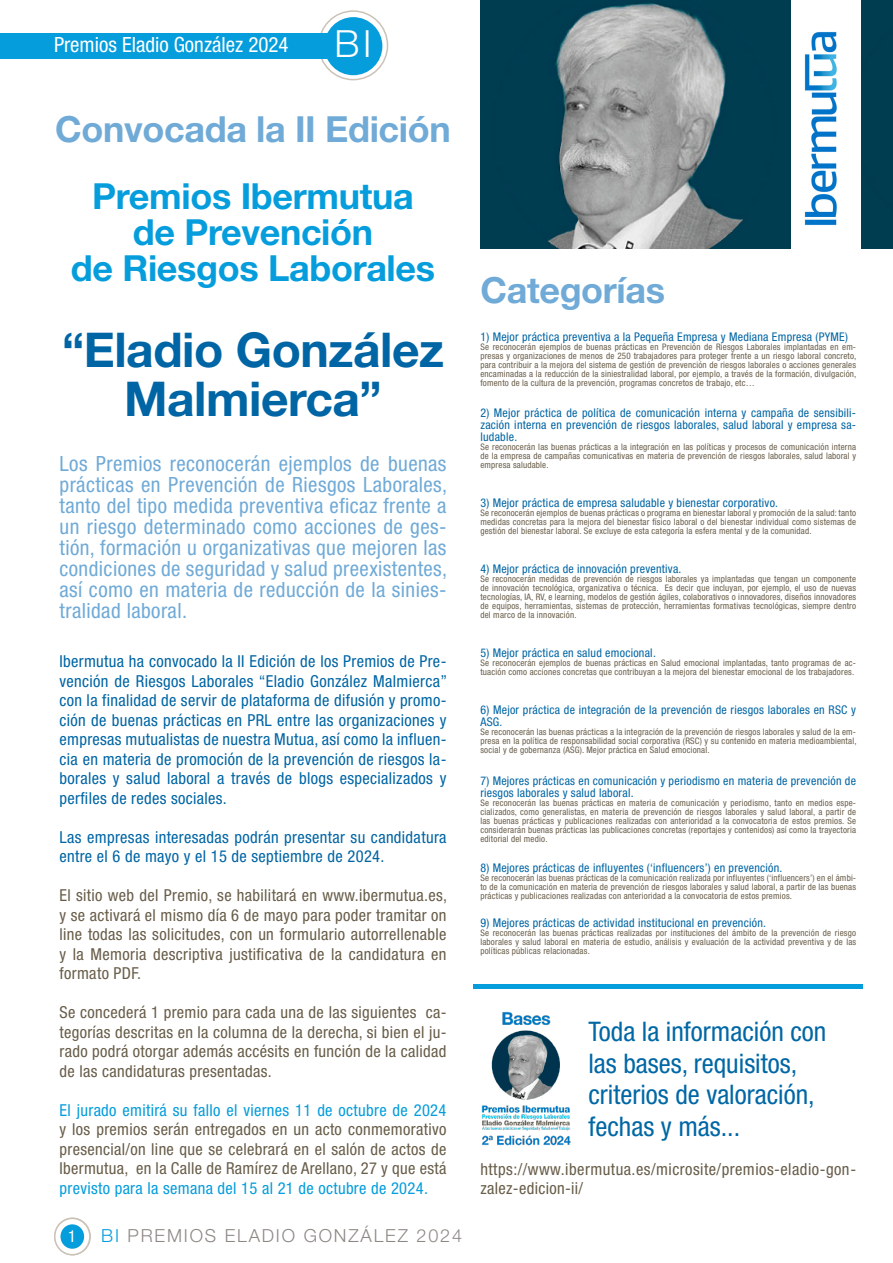
<style>
.page{position:relative;width:893px;height:1263px;background:#fff}
.page>*{position:absolute;margin:0;border:0;box-sizing:border-box;transform-origin:0 0}
.t1{font:700 48px/49.5px "Helvetica Neue LT Std";letter-spacing:-.01em;color:#0065a4;text-align:center}
.t2{font:300 37.5px "Helvetica Neue LT Std";color:#fff}
.t3{font:700 36px "Helvetica Neue LT Std";letter-spacing:-.01em;color:#069ddc}
.t4{font:700 36px "Helvetica Neue LT Std";letter-spacing:-.01em;color:#70aad7}
.t5{font:condensed 27px "Helvetica Neue LT Std";color:#0067a5}
.t6{font:condensed 21px/21px "Helvetica Neue LT Std";letter-spacing:.02em;color:#70aad7;text-align:justify}
.t7{font:condensed 21px "Helvetica Neue LT Std";color:#fff}
.t8{font:300 18px "Helvetica Neue LT Std";letter-spacing:.1em;color:#8e8885}
.t9{font:condensed 16.5px/19.5px "Helvetica Neue LT Std";letter-spacing:.02em;color:#685d49;text-align:justify}
.t10{font:condensed 16.5px/19.5px "Helvetica Neue LT Std";letter-spacing:.02em;color:#0065a4;text-align:justify}
.t11{font:condensed 16.5px "Helvetica Neue LT Std";color:#fff}
.t12{font:condensed 12px/12px "Helvetica Neue LT Std";letter-spacing:.02em;color:#0065a4}
.t13{font:condensed 9px/9px "Helvetica Neue LT Std";letter-spacing:.02em;color:#685d49;text-align:justify}
.s1{color:#069ddc}
</style>
<div class="page">
<svg style="left:319px;top:11px;width:68px;height:69px"></svg>
<div style="left:318px;top:10px;width:70px;height:70px;border:2px solid #cbc2b7;border-radius:50%"></div>
<div style="left:325px;top:18px;width:57px;height:56px;background:#069ddc;border-radius:50%"></div>
<div style="left:324px;top:17px;width:58px;height:58px;border:2px solid #069ddc;border-radius:50%"></div>
<div style="left:0;top:33px;width:331px;height:26px;background:#069ddc"></div>
<svg style="left:55px;top:1218px;width:35px;height:37px"></svg>
<div style="left:54px;top:1217px;width:37px;height:38px;border:2px solid #cbc2b7;border-radius:50%"></div>
<div style="left:61px;top:1225px;width:22px;height:23px;background:#069ddc;border-radius:50%"></div>
<div style="left:61px;top:1224px;width:23px;height:25px;border:2px solid #069ddc;border-radius:50%"></div>
<img style="left:804px;top:30px;width:58px;height:198px">
<img style="left:481px;top:1012px;width:90px;height:134px">
<img style="left:480px;top:0;width:310px;height:248px">
<div style="left:862px;top:0;width:31px;height:248px;background:#003d51"></div>
<hr style="left:474px;top:984px;width:389px;height:4px;background:#069ddc">
<p class="t7" style="left:54px;top:33px;width:236px">Premios Eladio González 2024</p>
<p class="t2" style="left:334px;top:21px;width:39px">BI</p>
<p class="t4" style="left:55px;top:106px;width:397px">Convocada la II Edición</p>
<p class="t3" style="left:92px;top:174px;width:323px">Premios Ibermutua</p>
<p class="t3" style="left:133px;top:210px;width:242px">de Prevención</p>
<p class="t3" style="left:71px;top:246px;width:366px">de Riesgos Laborales</p>
<p class="t1" style="left:62px;top:324px;width:383px">“Eladio González<br>Malmierca”</p>
<p class="t6" style="left:60px;top:453px;width:389px">Los Premios reconocerán ejemplos de buenas prácticas en Prevención de Riesgos Laborales, tanto del tipo medida preventiva eficaz frente a un riesgo determinado como acciones de ges&shy;tión, formación u organizativas que mejoren las condiciones de seguridad y salud preexistentes, así como en materia de reducción de la sinies&shy;tralidad laboral.</p>
<p class="t10" style="left:60px;top:652px;width:389px">Ibermutua ha convocado la II Edición de los Premios de Pre&shy;vención de Riesgos Laborales “Eladio González Malmierca” con la finalidad de servir de plataforma de difusión y promo&shy;ción de buenas prácticas en PRL entre las organizaciones y empresas mutualistas de nuestra Mutua, así como la influen&shy;cia en materia de promoción de la prevención de riesgos la&shy;borales y salud laboral a través de blogs especializados y perfiles de redes sociales.</p>
<p class="t10" style="left:60px;top:827px;width:388px">Las empresas interesadas podrán presentar su candidatura entre el 6 de mayo y el 15 de septiembre de 2024.</p>
<p class="t9" style="left:60px;top:886px;width:389px">El sitio web del Premio, se habilitará en www.ibermutua.es, y se activará el mismo día 6 de mayo para poder tramitar on line todas las solicitudes, con un formulario autorrellenable y la Memoria descriptiva justificativa de la candidatura en formato PDF.</p>
<p class="t9" style="left:60px;top:1003px;width:388px">Se concederá 1 premio para cada una de las siguientes ca&shy;tegorías descritas en la columna de la derecha, si bien el ju&shy;rado podrá otorgar además accésits en función de la calidad de las candidaturas presentadas.</p>
<p class="t9" style="left:60px;top:1100px;width:388px"><span class="s1">El jurado emitirá su fallo el viernes 11 de octubre de 2024 </span>y los premios serán entregados en un acto conmemorativo presencial/on line que se celebrará en el salón de actos de Ibermutua, en la Calle de Ramírez de Arellano, 27 y que está <span class="s1">previsto para la semana del 15 al 21 de octubre de 2024.</span></p>
<p class="t11" style="left:68px;top:1227px;width:9px">1</p>
<p class="t8" style="left:101px;top:1225px;width:362px"><span class="s1">BI</span> PREMIOS ELADIO GONZÁLEZ 2024</p>
<p class="t4" style="left:480px;top:268px;width:186px">Categorías</p>
<p class="t12" style="left:480px;top:330px;width:369px">1) Mejor práctica preventiva a la Pequeña Empresa y Mediana Empresa (PYME)</p>
<p class="t13" style="left:480px;top:342px;width:377px">Se reconocerán ejemplos de buenas prácticas en Prevención de Riesgos Laborales implantadas en em&shy;presas y organizaciones de menos de 250 trabajadores para proteger frente a un riesgo laboral concreto, para contribuir a la mejora del sistema de gestión de prevención de riesgos laborales o acciones generales encaminadas a la reducción de la siniestralidad laboral, por ejemplo, a través de la formación, divulgación, fomento de la cultura de la prevención, programas concretos de trabajo, etc…</p>
<p class="t12" style="left:480px;top:407px;width:377px;text-align:justify">2) Mejor práctica de política de comunicación interna y campaña de sensibili&shy;zación interna en prevención de riesgos laborales, salud laboral y empresa sa&shy;ludable.</p>
<p class="t13" style="left:480px;top:442px;width:377px">Se reconocerán las buenas prácticas a la integración en las políticas y procesos de comunicación interna de la empresa de campañas comunicativas en materia de prevención de riesgos laborales, salud laboral y empresa saludable.</p>
<p class="t12" style="left:480px;top:497px;width:299px">3) Mejor práctica de empresa saludable y bienestar corporativo.</p>
<p class="t13" style="left:480px;top:508px;width:377px">Se reconocerán ejemplos de buenas prácticas o programa en bienestar laboral y promoción de la salud: tanto medidas concretas para la mejora del bienestar físico laboral o del bienestar individual como sistemas de gestión del bienestar laboral. Se excluye de esta categoría la esfera mental y de la comunidad.</p>
<p class="t12" style="left:480px;top:563px;width:203px">4) Mejor práctica de innovación preventiva.</p>
<p class="t13" style="left:480px;top:574px;width:377px">Se reconocerán medidas de prevención de riesgos laborales ya implantadas que tengan un componente de innovación tecnológica, organizativa o técnica. Es decir que incluyan, por ejemplo, el uso de nuevas tecnologías, IA, RV, e learning, modelos de gestión ágiles, colaborativos o innovadores, diseños innovadores de equipos, herramientas, sistemas de protección, herramientas formativas tecnológicas, siempre dentro del marco de la innovación.</p>
<p class="t12" style="left:480px;top:647px;width:177px">5) Mejor práctica en salud emocional.</p>
<p class="t13" style="left:480px;top:658px;width:377px">Se reconocerán ejemplos de buenas prácticas en Salud emocional implantadas, tanto programas de ac&shy;tuación como acciones concretas que contribuyan a la mejora del bienestar emocional de los trabajadores.</p>
<p class="t12" style="left:480px;top:704px;width:377px">6) Mejor práctica de integración de la prevención de riesgos laborales en RSC y<br>ASG.</p>
<p class="t13" style="left:480px;top:727px;width:378px">Se reconocerán las buenas prácticas a la integración de la prevención de riesgos laborales y salud de la em&shy;presa en la política de responsabilidad social corporativa (RSC) y su contenido en materia medioambiental, social y de gobernanza (ASG). Mejor práctica en Salud emocional.</p>
<p class="t12" style="left:480px;top:774px;width:377px">7) Mejores prácticas en comunicación y periodismo en materia de prevención de riesgos laborales y salud laboral.</p>
<p class="t13" style="left:480px;top:798px;width:377px">Se reconocerán las buenas prácticas en materia de comunicación y periodismo, tanto en medios espe&shy;cializados, como generalistas, en materia de prevención de riesgos laborales y salud laboral, a partir de las buenas prácticas y publicaciones realizadas con anterioridad a la convocatoria de estos premios. Se considerarán buenas prácticas las publicaciones concretas (reportajes y contenidos) así como la trayectoria editorial del medio.</p>
<p class="t12" style="left:480px;top:861px;width:304px">8) Mejores prácticas de influyentes (‘influencers’) en prevención.</p>
<p class="t13" style="left:480px;top:873px;width:377px">Se reconocerán las buenas prácticas de la comunicación realizada por influyentes (‘influencers’) en el ámbi&shy;to de la comunicación en materia de prevención de riesgos laborales y salud laboral, a partir de las buenas prácticas y publicaciones realizadas con anterioridad a la convocatoria de estos premios.</p>
<p class="t12" style="left:480px;top:917px;width:287px">9) Mejores prácticas de actividad institucional en prevención.</p>
<p class="t13" style="left:480px;top:928px;width:377px">Se reconocerán las buenas prácticas realizadas por instituciones del ámbito de la prevención de riesgo laborales y salud laboral en materia de estudio, análisis y evaluación de la actividad preventiva y de las políticas públicas relacionadas.</p>
<p class="t5" style="left:588px;top:1016px;width:239px">Toda la información con</p>
<p class="t5" style="left:588px;top:1047px;width:210px">las bases, requisitos,</p>
<p class="t5" style="left:588px;top:1079px;width:228px">criterios de valoración,</p>
<p class="t5" style="left:588px;top:1110px;width:153px">fechas y más...</p>
<p class="t9" style="left:480px;top:1159px;width:377px">https://www.ibermutua.es/microsite/premios-eladio-gon&shy;zalez-edicion-ii/</p>
</div>
